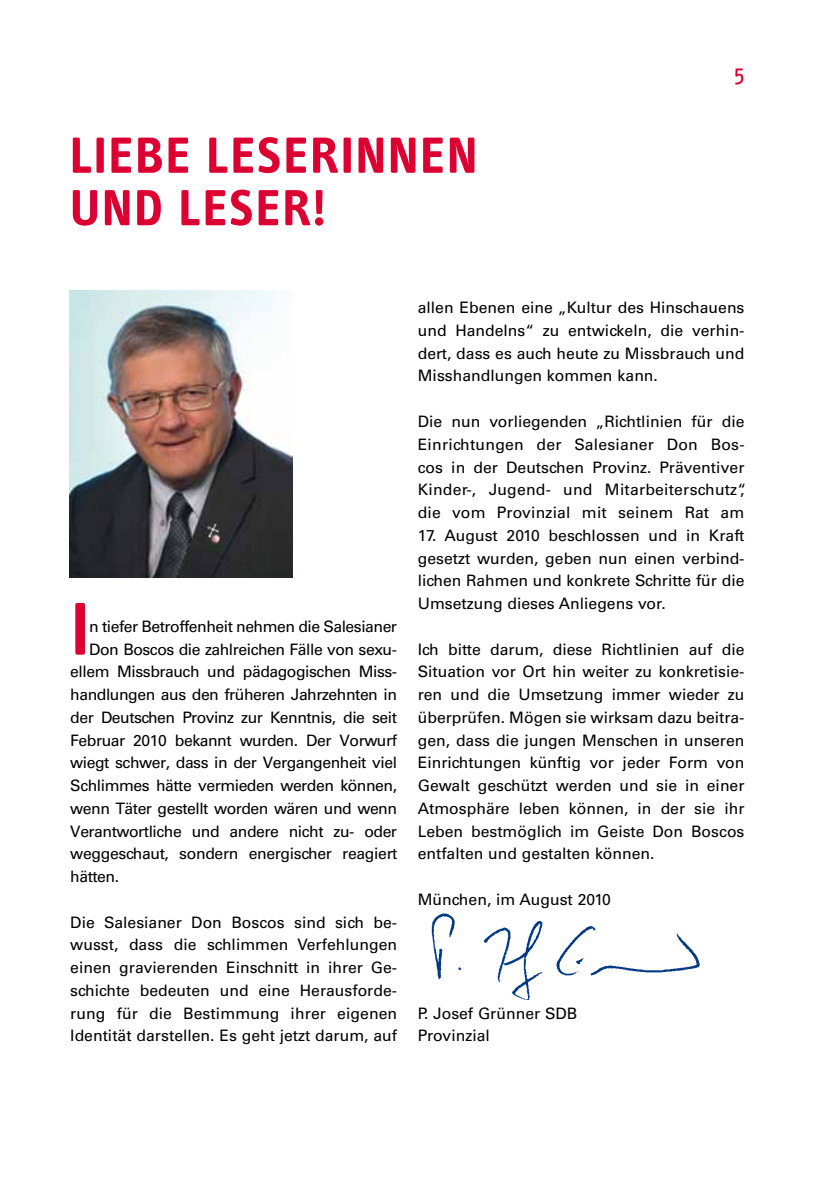
<style>
.page{position:relative;width:819px;height:1181px;background:#fff}
.page>*{position:absolute;margin:0;border:0;box-sizing:border-box;transform-origin:0 0}
.t1{font:600 77.35px "Info Text";color:#db0031}
.t2{font:700 52.5px "Info OT Text";letter-spacing:.03em;color:#db0031}
.t3{font:22.75px "Info Text";color:#db0031}
.t4{font:15.75px/22.8px "Univers";letter-spacing:-.03em;color:#000;text-align:justify}
.t5{font:15.75px/22.8px "Univers";color:#000}
</style>
<div class="page">
<img style="left:69px;top:291px;width:223px;height:287px">
<img style="left:431px;top:913px;width:269px;height:87px">
<h2 class="t2" style="left:70px;top:123px;width:48px">LIEBE</h2>
<h2 class="t2" style="left:206px;top:123px;width:49px">LESERI</h2>
<h2 class="t2" style="left:355px;top:123px;width:123px">NNEN</h2>
<h2 class="t2" style="left:70px;top:175px;width:160px">UND LESER</h2>
<h2 class="t2" style="left:312px;top:175px;width:15px">!</h2>
<h3 class="t3" style="left:733px;top:61px;width:12px">5</h3>
<h1 class="t1" style="left:70px;top:585px;width:21px">I</h1>
<p class="t4" style="left:89px;top:615px;width:309px">n tiefer Betroffenheit nehmen die Salesianer</p>
<p class="t4" style="left:89px;top:638px;width:309px">Don Boscos die zahlreichen Fälle von sexu-</p>
<p class="t4" style="left:70px;top:660px;width:328px">ellem Missbrauch und pädagogischen Miss-</p>
<p class="t4" style="left:70px;top:683px;width:328px">handlungen aus den früheren Jahrzehnten in</p>
<p class="t4" style="left:70px;top:706px;width:328px">der Deutschen Provinz zur Kenntnis, die seit</p>
<p class="t4" style="left:70px;top:729px;width:328px">Februar 2010 bekannt wurden. Der Vorwurf</p>
<p class="t4" style="left:70px;top:751px;width:328px">wiegt schwer, dass in der Vergangenheit viel</p>
<p class="t4" style="left:70px;top:774px;width:328px">Schlimmes hätte vermieden werden können,</p>
<p class="t4" style="left:70px;top:797px;width:328px">wenn Täter gestellt worden wären und wenn</p>
<p class="t4" style="left:70px;top:820px;width:328px">Verantwortliche und andere nicht zu- oder</p>
<p class="t4" style="left:70px;top:842px;width:328px">weggeschaut, sondern energischer reagiert</p>
<p class="t4" style="left:70px;top:865px;width:50px">hätten.</p>
<p class="t4" style="left:70px;top:911px;width:328px">Die Salesianer Don Boscos sind sich be&shy;wusst, dass die schlimmen Verfehlungen einen gravierenden Einschnitt in ihrer Ge&shy;schichte bedeuten und eine Herausforde&shy;rung für die Bestimmung ihrer eigenen Identität darstellen. Es geht jetzt darum, auf</p>
<p class="t4" style="left:418px;top:296px;width:328px">allen Ebenen eine „Kultur des Hinschauens und Handelns“ zu entwickeln, die verhin&shy;dert, dass es auch heute zu Missbrauch und Misshandlungen kommen kann.</p>
<p class="t4" style="left:418px;top:410px;width:330px">Die nun vorliegenden „Richtlinien für die Einrichtungen der Salesianer Don Bos&shy;cos in der Deutschen Provinz. Präventiver Kinder-, Jugend- und Mitarbeiterschutz“, die vom Provinzial mit seinem Rat am</p>
<p class="t4" style="left:418px;top:524px;width:328px">17. August 2010 beschlossen und in Kraft gesetzt wurden, geben nun einen verbind&shy;lichen Rahmen und konkrete Schritte für die Umsetzung dieses Anliegens vor.</p>
<p class="t4" style="left:418px;top:637px;width:328px">Ich bitte darum, diese Richtlinien auf die Situation vor Ort hin weiter zu konkretisie&shy;ren und die Umsetzung immer wieder zu überprüfen. Mögen sie wirksam dazu beitra&shy;gen, dass die jungen Menschen in unseren Einrichtungen künftig vor jeder Form von Gewalt geschützt werden und sie in einer Atmosphäre leben können, in der sie ihr Leben bestmöglich im Geiste Don Boscos entfalten und gestalten können.</p>
<p class="t5" style="left:418px;top:888px;width:195px">München, im August 2010</p>
<p class="t5" style="left:418px;top:1001px;width:161px">P. Josef Grünner SDB<br>Provinzial</p>
</div>
